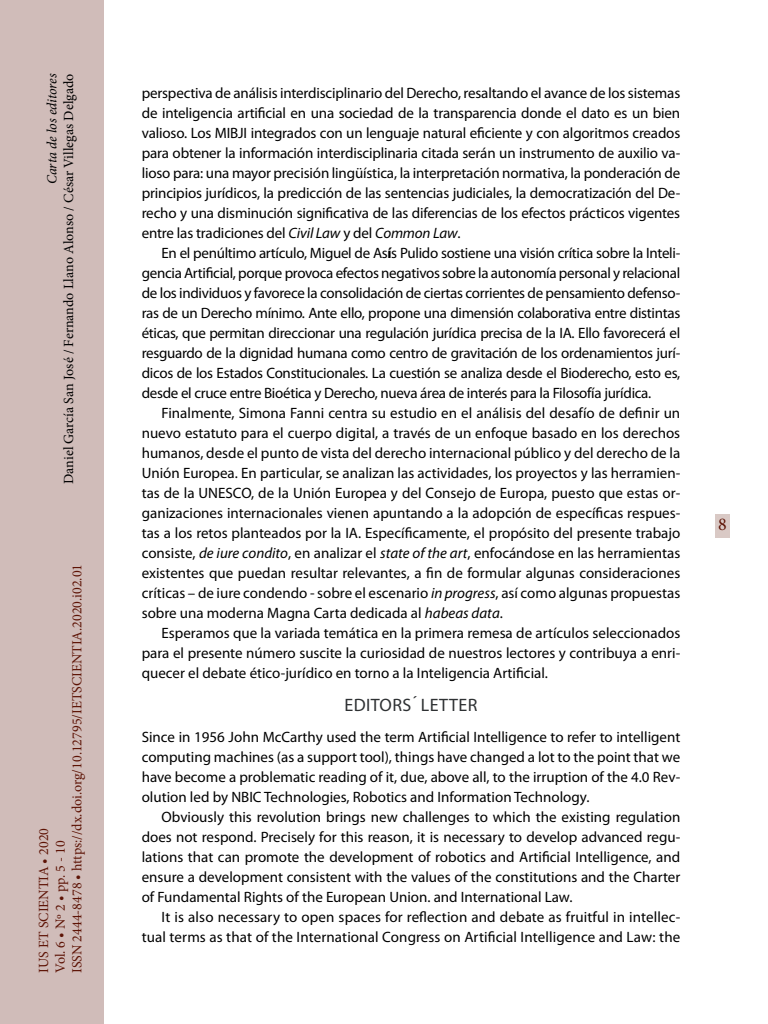
<style>
.page{position:relative;width:768px;height:1024px;background:#fff}
.page>*{position:absolute;margin:0;border:0;box-sizing:border-box;transform-origin:0 0}
._10b_Tít_Secund{font:18px "Myriad Pro";letter-spacing:.02em;color:#2e3133}
.t1{font:18px "Minion Pro";color:#5d1305}
._00_bsc{font:15px/20px "Myriad Pro";color:#000;text-align:justify}
._00_bsc_Ingl_Sin_esp{font:15px/20px "Myriad Pro";color:#000;text-align:justify}
.t2{font:14px/16.8px "Minion Pro";color:#5d1305}
.t3{font:14px "Minion Pro";color:#000}
.t4{font:italic 14px "Minion Pro";letter-spacing:-.01em;color:#000}
.s1{font-style:italic}
.s2{font-weight:700}
</style>
<div class="page">
<div style="left:0;top:0;width:103px;height:1024px;background:#d0bcb9"></div>
<div style="left:715px;top:514px;width:15px;height:24px;background:#d9c9c5"></div>
<p class="t4" style="left:42px;top:184px;width:112px;rotate:-90deg">Carta de los editores</p>
<p class="t3" style="left:59px;top:484px;width:412px;rotate:-90deg">Daniel García San José / Fernando Llano Alonso / César Villegas Delgado</p>
<p class="t2" style="left:35px;top:973px;width:411px;rotate:-90deg">IUS ET SCIENTIA • 2020<br>Vol. 6 • Nº 2 • pp. 5 - 10<br>ISSN 2444-8478 • https://dx.doi.org/10.12795/IETSCIENTIA.2020.i02.01</p>
<p class="_00_bsc" style="left:142px;top:83px;width:540px">perspectiva de análisis interdisciplinario del Derecho, resaltando el avance de los sistemas de inteligencia artificial en una sociedad de la transparencia donde el dato es un bien valioso. Los MIBJI integrados con un lenguaje natural eficiente y con algoritmos creados para obtener la información interdisciplinaria citada serán un instrumento de auxilio va&shy;lioso para: una mayor precisión lingüística, la interpretación normativa, la ponderación de principios jurídicos, la predicción de las sentencias judiciales, la democratización del De&shy;recho y una disminución significativa de las diferencias de los efectos prácticos vigentes entre las tradiciones del <span class="s1">Civil Law</span> y del <span class="s1">Common Law</span>.</p>
<p class="_00_bsc" style="left:142px;top:243px;width:540px;text-indent:20px">En el penúltimo artículo, Miguel de As<span class="s2">í</span>s Pulido sostiene una visión crítica sobre la Inteli&shy;gencia Artificial, porque provoca efectos negativos sobre la autonomía personal y relacional de los individuos y favorece la consolidación de ciertas corrientes de pensamiento defenso&shy;ras de un Derecho mínimo. Ante ello, propone una dimensión colaborativa entre distintas éticas, que permitan direccionar una regulación jurídica precisa de la IA. Ello favorecerá el resguardo de la dignidad humana como centro de gravitación de los ordenamientos jurí&shy;dicos de los Estados Constitucionales. La cuestión se analiza desde el Bioderecho, esto es, desde el cruce entre Bioética y Derecho, nueva área de interés para la Filosofía jurídica.</p>
<p class="_00_bsc" style="left:142px;top:403px;width:540px;text-indent:20px">Finalmente, Simona Fanni centra su estudio en el análisis del desafío de definir un nuevo estatuto para el cuerpo digital, a través de un enfoque basado en los derechos humanos, desde el punto de vista del derecho internacional público y del derecho de la Unión Europea. En particular, se analizan las actividades, los proyectos y las herramien&shy;tas de la UNESCO, de la Unión Europea y del Consejo de Europa, puesto que estas or&shy;ganizaciones internacionales vienen apuntando a la adopción de específicas respues&shy;tas a los retos planteados por la IA. Específicamente, el propósito del presente trabajo consiste, <span class="s1">de iure condito</span>, en analizar el <span class="s1">state of the art</span>, enfocándose en las herramientas existentes que puedan resultar relevantes, a fin de formular algunas consideraciones críticas – de iure condendo - sobre el escenario <span class="s1">in progress</span>, así como algunas propuestas sobre una moderna Magna Carta dedicada al <span class="s1">habeas data</span>.</p>
<p class="_00_bsc" style="left:142px;top:623px;width:540px;text-indent:20px">Esperamos que la variada temática en la primera remesa de artículos seleccionados para el presente número suscite la curiosidad de nuestros lectores y contribuya a enri&shy;quecer el debate ético-jurídico en torno a la Inteligencia Artificial.</p>
<p class="_10b_Tít_Secund" style="left:345px;top:694px;width:134px">EDITORS´ LETTER</p>
<p class="_00_bsc_Ingl_Sin_esp" style="left:142px;top:727px;width:540px">Since in 1956 John McCarthy used the term Artificial Intelligence to refer to intelligent computing machines (as a support tool), things have changed a lot to the point that we have become a problematic reading of it, due, above all, to the irruption of the 4.0 Rev&shy;olution led by NBIC Technologies, Robotics and Information Technology.</p>
<p class="_00_bsc" style="left:142px;top:807px;width:540px;text-indent:20px">Obviously this revolution brings new challenges to which the existing regulation does not respond. Precisely for this reason, it is necessary to develop advanced regu&shy;lations that can promote the development of robotics and Artificial Intelligence, and ensure a development consistent with the values of the constitutions and the Charter of Fundamental Rights of the European Union. and International Law.</p>
<p class="_00_bsc" style="left:142px;top:907px;width:540px;text-align:right">It is also necessary to open spaces for reflection and debate as fruitful in intellec&shy;tual terms as that of the International Congress on Artificial Intelligence and Law: the</p>
<p class="t1" style="left:718px;top:512px;width:10px">8</p>
</div>
